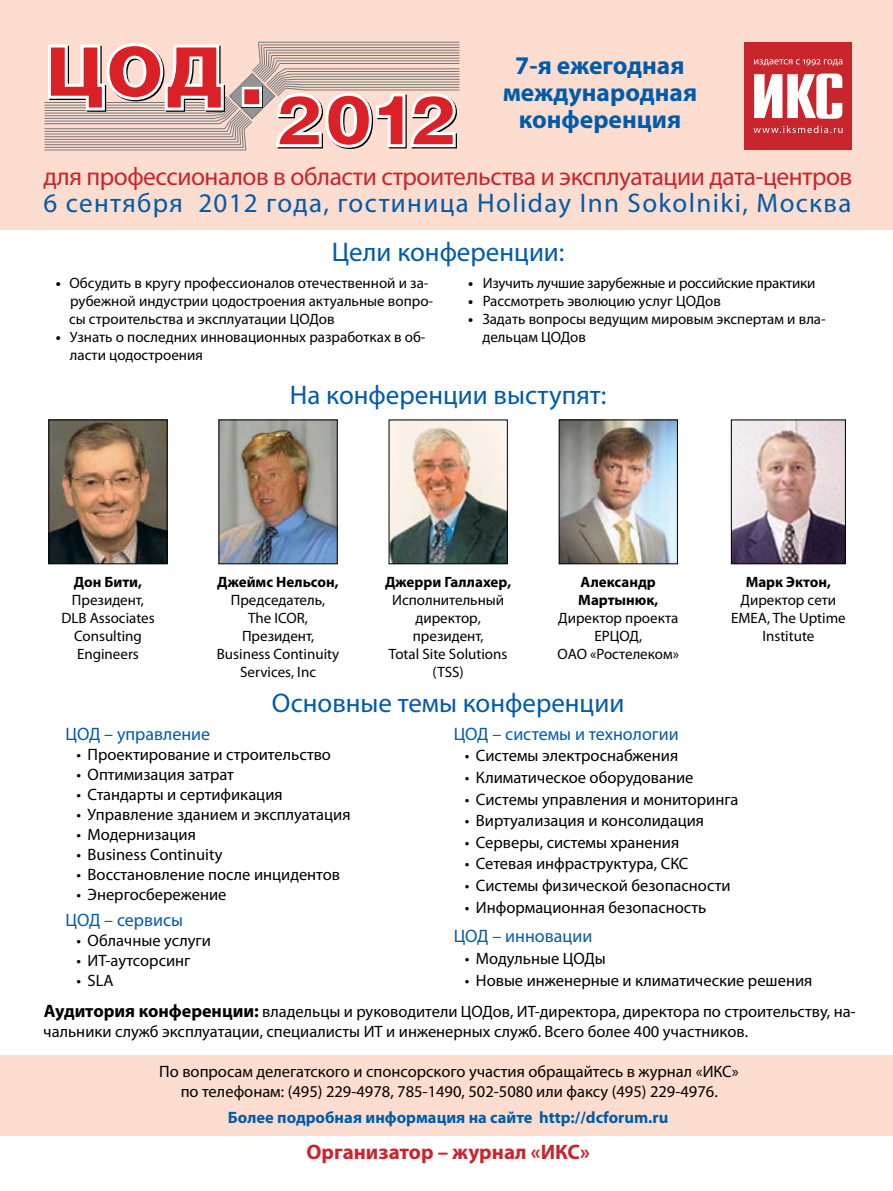
<style>
.page{position:relative;width:893px;height:1191px;background:#fff}
.page>*{position:absolute;margin:0;border:0;box-sizing:border-box;transform-origin:0 0}
.t1{font:27px "Myriad Pro";letter-spacing:.005em;color:#005bab}
.t2{font:27px "Myriad Pro";letter-spacing:.05em;color:#005bab}
.t3{font:25.5px "Myriad Pro";letter-spacing:-.02em;color:#c9252c}
.t4{font:700 25.5px/27px "Myriad Pro";color:#005bab;text-align:center}
.t5{font:700 21px "Myriad Pro";color:#c9252c}
.t6{font:18px "Myriad Pro";color:#005bab}
.t7{font:16.5px/19.5px "Myriad Pro";color:#000;text-align:center}
.t8{font:700 16.5px "Myriad Pro";color:#005bab}
.t9{font:15px/18px "Myriad Pro";color:#000;text-align:center}
.t10{font:700 15px/18px "Myriad Pro";color:#000}
.s1{font-weight:700}
.s2{font-weight:700;font-size:18px}
</style>
<div class="page">
<div style="left:0;top:0;width:893px;height:230px;background:#fdddcf"></div>
<div style="left:0;top:1054px;width:893px;height:81px;background:#fdddcf"></div>
<div style="left:744px;top:42px;width:108px;height:108px;background:#c9252c"></div>
<svg style="left:754px;top:74px;width:88px;height:45px"></svg>
<svg style="left:754px;top:59px;width:88px;height:7px"></svg>
<svg style="left:753px;top:126px;width:90px;height:7px"></svg>
<hr style="left:285px;top:68px;width:174px;height:1px;background:#77787b">
<hr style="left:287px;top:71px;width:172px;height:1px;background:#77787b">
<hr style="left:290px;top:74px;width:169px;height:1px;background:#77787b">
<hr style="left:293px;top:76px;width:166px;height:1px;background:#77787b">
<hr style="left:295px;top:79px;width:164px;height:1px;background:#77787b">
<hr style="left:298px;top:82px;width:161px;height:1px;background:#77787b">
<hr style="left:301px;top:84px;width:158px;height:1px;background:#77787b">
<hr style="left:303px;top:87px;width:156px;height:1px;background:#77787b">
<hr style="left:306px;top:90px;width:153px;height:1px;background:#77787b">
<hr style="left:259px;top:42px;width:200px;height:1px;background:#77787b">
<hr style="left:261px;top:45px;width:198px;height:1px;background:#77787b">
<hr style="left:264px;top:47px;width:195px;height:1px;background:#77787b">
<hr style="left:266px;top:50px;width:193px;height:1px;background:#77787b">
<hr style="left:269px;top:52px;width:190px;height:1px;background:#77787b">
<hr style="left:272px;top:55px;width:187px;height:1px;background:#77787b">
<hr style="left:274px;top:58px;width:185px;height:1px;background:#77787b">
<hr style="left:277px;top:60px;width:182px;height:1px;background:#77787b">
<hr style="left:280px;top:63px;width:179px;height:1px;background:#77787b">
<hr style="left:45px;top:123px;width:175px;height:1px;background:#77787b">
<hr style="left:45px;top:121px;width:172px;height:1px;background:#77787b">
<hr style="left:45px;top:118px;width:169px;height:1px;background:#77787b">
<hr style="left:45px;top:115px;width:167px;height:1px;background:#77787b">
<hr style="left:45px;top:113px;width:164px;height:1px;background:#77787b">
<hr style="left:45px;top:110px;width:161px;height:1px;background:#77787b">
<hr style="left:45px;top:107px;width:159px;height:1px;background:#77787b">
<hr style="left:45px;top:105px;width:156px;height:1px;background:#77787b">
<hr style="left:45px;top:102px;width:154px;height:1px;background:#77787b">
<hr style="left:45px;top:150px;width:201px;height:1px;background:#77787b">
<hr style="left:45px;top:147px;width:198px;height:1px;background:#77787b">
<hr style="left:45px;top:144px;width:196px;height:1px;background:#77787b">
<hr style="left:45px;top:142px;width:193px;height:1px;background:#77787b">
<hr style="left:45px;top:139px;width:190px;height:1px;background:#77787b">
<hr style="left:45px;top:136px;width:188px;height:1px;background:#77787b">
<hr style="left:45px;top:134px;width:185px;height:1px;background:#77787b">
<hr style="left:45px;top:131px;width:182px;height:1px;background:#77787b">
<hr style="left:45px;top:128px;width:180px;height:1px;background:#77787b">
<svg style="left:46px;top:42px;width:412px;height:108px"></svg>
<img style="left:221px;top:421px;width:115px;height:141px">
<div style="left:219px;top:419px;width:119px;height:145px;border:1px solid #000"></div>
<img style="left:391px;top:421px;width:115px;height:141px">
<div style="left:389px;top:419px;width:119px;height:145px;border:1px solid #000"></div>
<img style="left:561px;top:421px;width:115px;height:141px">
<div style="left:559px;top:419px;width:119px;height:145px;border:1px solid #000"></div>
<img style="left:733px;top:421px;width:111px;height:141px">
<div style="left:731px;top:419px;width:115px;height:145px;border:1px solid #000"></div>
<img style="left:50px;top:421px;width:116px;height:141px">
<div style="left:48px;top:419px;width:120px;height:145px;border:1px solid #000"></div>
<h2 class="t4" style="left:503px;top:51px;width:196px">7-я ежегодная международная конференция</h2>
<h2 class="t3" style="left:43px;top:160px;width:810px">для профессионалов в области строительства и эксплуатации дата-центров</h2>
<h1 class="t2" style="left:44px;top:187px;width:809px">6 сентября 2012 года, гостиница Holiday Inn Sokolniki, Москва</h1>
<h1 class="t1" style="left:332px;top:235px;width:234px">Цели конференции:</h1>
<p class="t9" style="left:69px;top:274px;width:366px;text-align:left;text-indent:-13px"><span class="s1">•</span> Обсудить в кругу профессионалов отечественной и за&shy;рубежной индустрии цодостроения актуальные вопро&shy;сы строительства и эксплуатации ЦОДов</p>
<p class="t9" style="left:70px;top:328px;width:357px;text-align:left;text-indent:-14px"><span class="s1">•</span> Узнать о последних инновационных разработках в об&shy;ласти цодостроения</p>
<p class="t9" style="left:468px;top:274px;width:348px"><span class="s1">•</span> Изучить лучшие зарубежные и российские практики</p>
<p class="t9" style="left:468px;top:292px;width:254px"><span class="s1">•</span> Рассмотреть эволюцию услуг ЦОДов</p>
<p class="t9" style="left:482px;top:310px;width:345px;text-align:left;text-indent:-14px"><span class="s1">•</span> Задать вопросы ведущим мировым экспертам и вла&shy;дельцам ЦОДов</p>
<h1 class="t1" style="left:290px;top:378px;width:318px">На конференции выступят:</h1>
<p class="t10" style="left:74px;top:572px;width:70px">Дон Бити,</p>
<p class="t9" style="left:61px;top:591px;width:95px">Президент,<br>DLB Associates<br>Consulting<br>Engineers</p>
<p class="t10" style="left:217px;top:572px;width:123px">Джеймс Нельсон,</p>
<p class="t9" style="left:217px;top:591px;width:124px">Председатель,<br>The ICOR,<br>Президент,<br>Business Continuity<br>Services, Inc</p>
<p class="t10" style="left:385px;top:572px;width:128px">Джерри Галлахер,</p>
<p class="t9" style="left:389px;top:591px;width:120px">Исполнительный директор, президент,<br>Total Site Solutions (TSS)</p>
<p class="t10" style="left:578px;top:572px;width:81px">Александр<br>Мартынюк,</p>
<p class="t9" style="left:558px;top:609px;width:123px">Директор проекта<br>ЕРЦОД,<br>ОАО «Ростелеком»</p>
<h1 class="t1" style="left:272px;top:686px;width:354px">Основные темы конференции</h1>
<p class="t10" style="left:746px;top:572px;width:87px">Марк Эктон,</p>
<p class="t9" style="left:731px;top:591px;width:116px">Директор cети<br>EMEA, The Uptime<br>Institute</p>
<p class="t6" style="left:65px;top:722px;width:146px">ЦОД – управление</p>
<p class="t7" style="left:77px;top:744px;width:256px">• Проектирование и строительство</p>
<p class="t7" style="left:77px;top:764px;width:159px">• Оптимизация затрат</p>
<p class="t7" style="left:77px;top:784px;width:208px">• Стандарты и сертификация</p>
<p class="t7" style="left:77px;top:804px;width:276px">• Управление зданием и эксплуатация</p>
<p class="t7" style="left:77px;top:824px;width:121px">• Модернизация</p>
<p class="t7" style="left:77px;top:844px;width:147px">• Business Continuity</p>
<p class="t7" style="left:77px;top:864px;width:265px">• Восстановление после инцидентов</p>
<p class="t7" style="left:77px;top:884px;width:151px">• Энергосбережение</p>
<p class="t6" style="left:65px;top:908px;width:119px">ЦОД – сервисы</p>
<p class="t7" style="left:77px;top:930px;width:136px">• Облачные услуги</p>
<p class="t7" style="left:77px;top:950px;width:116px">• ИТ-аутсорсинг</p>
<p class="t7" style="left:77px;top:970px;width:39px">• SLA</p>
<p class="t6" style="left:454px;top:722px;width:226px">ЦОД – системы и технологии</p>
<p class="t7" style="left:465px;top:745px;width:215px">• Системы электроснабжения</p>
<p class="t7" style="left:465px;top:767px;width:230px">• Климатическое оборудование</p>
<p class="t7" style="left:465px;top:789px;width:275px">• Системы управления и мониторинга</p>
<p class="t7" style="left:465px;top:810px;width:241px">• Виртуализация и консолидация</p>
<p class="t7" style="left:465px;top:832px;width:216px">• Серверы, системы хранения</p>
<p class="t7" style="left:465px;top:854px;width:225px">• Сетевая инфраструктура, СКС</p>
<p class="t7" style="left:465px;top:875px;width:267px">• Системы физической безопасности</p>
<p class="t7" style="left:465px;top:897px;width:243px">• Информационная безопасность</p>
<p class="t6" style="left:454px;top:925px;width:140px">ЦОД – инновации</p>
<p class="t7" style="left:465px;top:948px;width:143px">• Модульные ЦОДы</p>
<p class="t7" style="left:465px;top:970px;width:349px">• Новые инженерные и климатические решения</p>
<p class="t7" style="left:43px;top:1001px;width:814px;text-align:left"><span class="s2">Аудитория конференции:</span> владельцы и руководители ЦОДов, ИТ-директора, директора по строительству, на&shy;чальники служб эксплуатации, специалисты ИТ и инженерных служб. Всего более 400 участников.</p>
<p class="t7" style="left:159px;top:1062px;width:581px">По вопросам делегатского и спонсорского участия обращайтесь в журнал «ИКС» по телефонам: (495) 229-4978, 785-1490, 502-5080 или факсу (495) 229-4976.</p>
<p class="t8" style="left:228px;top:1106px;width:442px">Более подробная информация на сайте http://dcforum.ru</p>
<p class="t5" style="left:307px;top:1137px;width:285px">Организатор – журнал «ИКС»</p>
</div>
